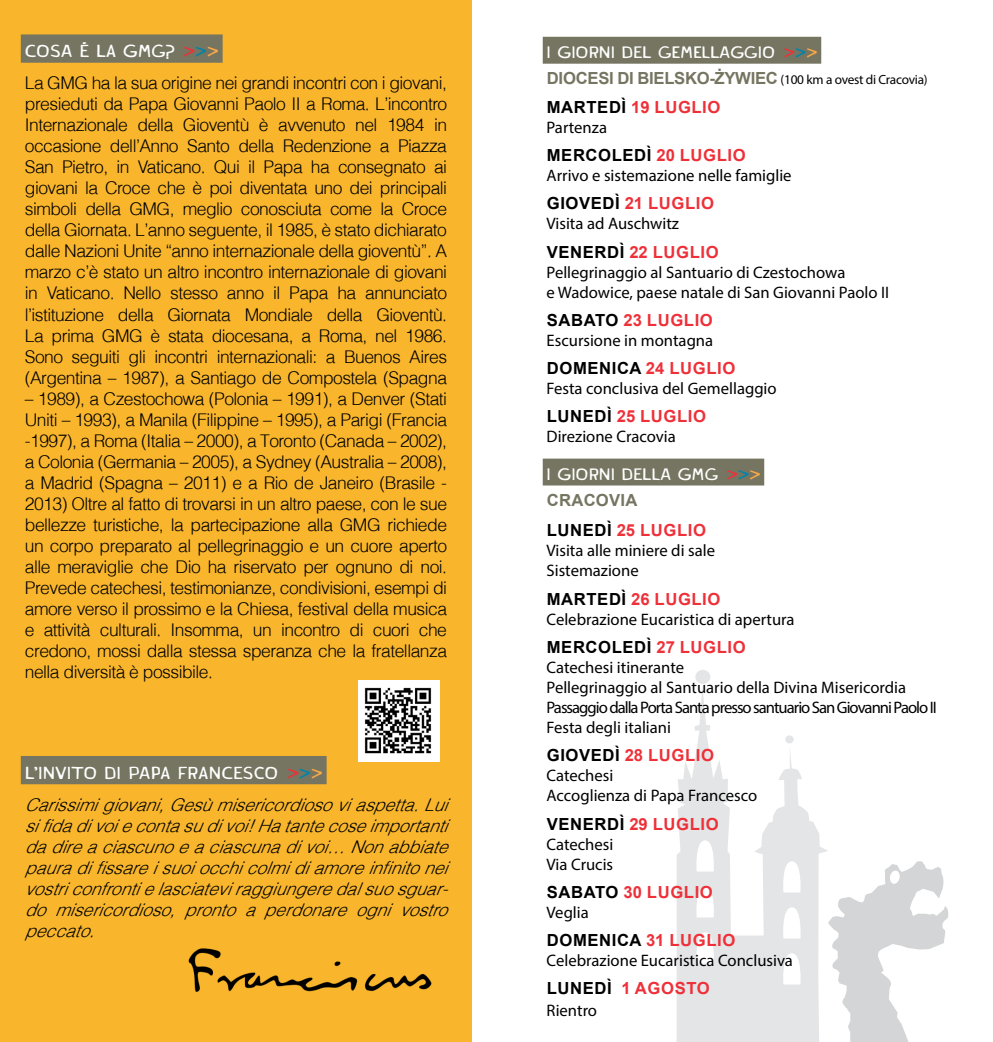
<style>
.page{position:relative;width:993px;height:1042px;background:#fff}
.page>*{position:absolute;margin:0;border:0;box-sizing:border-box;transform-origin:0 0}
.t1{font:300 17.5px/21px "Helv";letter-spacing:-.03em;color:#020101;text-align:justify}
.t2{font:italic 300 17.5px/21px "Helv";color:#000101;text-align:justify}
.t3{font:300 17.5px "Graphen";color:#fff;scale:1.25 1}
.t4{font:16.62px/19.9px "Myriad Pro";color:#000}
.t5{font:700 16.62px/30.3px "Arial";letter-spacing:.035em;color:#ee3039}
.t6{font:700 16.62px "Arial";letter-spacing:.035em;color:#000}
.t7{font:700 16.62px/28.3px "Arial";letter-spacing:-.015em;color:#767561}
.t8{font:300 16.62px "Graphen";color:#fff;scale:1.25 1}
.s1{font-size:21.7px;color:#ee3039}
.s2{font-size:21.7px;color:#0084ab}
.s3{font-size:21.7px;color:#faa948}
.s4{font-size:20.65px;color:#ee3039}
.s5{font-size:20.65px;color:#0084ab}
.s6{font-size:20.65px;color:#faa948}
.s7{font-family:"Myriad Pro";font-weight:400;font-size:13.3px;color:#000}
.s8{color:#000}
.s9{color:#ee3039}
.s10{color:#767561}
</style>
<div class="page">
<div style="left:0;top:0;width:471px;height:1042px;background:#f9b62c"></div>
<img style="left:189px;top:948px;width:243px;height:44px">
<div style="left:21px;top:756px;width:305px;height:28px;background:#767561"></div>
<div style="left:21px;top:34px;width:201px;height:29px;background:#767561"></div>
<img style="left:358px;top:680px;width:81px;height:81px">
<svg style="left:676px;top:688px;width:151px;height:354px;fill:#e4e5e6"></svg>
<div style="left:696px;top:671px;width:13px;height:12px;background:#e4e5e6;border-radius:50%"></div>
<div style="left:695px;top:670px;width:15px;height:14px;border:2px solid #bcbec0;border-radius:50%"></div>
<div style="left:785px;top:736px;width:7px;height:7px;background:#e4e5e6;border-radius:50%"></div>
<div style="left:785px;top:735px;width:8px;height:8px;border:1px solid #bcbec0;border-radius:50%"></div>
<svg style="left:694px;top:840px;width:21px;height:31px"></svg>
<svg style="left:780px;top:861px;width:22px;height:31px"></svg>
<svg style="left:694px;top:886px;width:21px;height:31px"></svg>
<svg style="left:780px;top:907px;width:22px;height:31px"></svg>
<svg style="left:694px;top:932px;width:21px;height:31px"></svg>
<svg style="left:780px;top:953px;width:22px;height:31px"></svg>
<svg style="left:828px;top:861px;width:120px;height:181px"></svg>
<div style="left:542px;top:37px;width:279px;height:27px;background:#767561"></div>
<div style="left:542px;top:458px;width:222px;height:27px;background:#767561"></div>
<p class="t3" style="left:25px;top:35px;width:156px">COSA È LA GMG? <span class="s1">&gt;</span><span class="s2">&gt;</span><span class="s3">&gt;</span></p>
<p class="t1" style="left:25px;top:72px;width:423px">La GMG ha la sua origine nei grandi incontri con i giovani, presieduti da Papa Giovanni Paolo II a Roma. L’incontro Internazionale della Gioventù è avvenuto nel 1984 in occasione dell’Anno Santo della Redenzione a Piazza San Pietro, in Vaticano. Qui il Papa ha consegnato ai giovani la Croce che è poi diventata uno dei principali simboli della GMG, meglio conosciuta come la Croce della Giornata. L’anno seguente, il 1985, è stato dichiarato dalle Nazioni Unite “anno internazionale della gioventù”. A marzo c’è stato un altro incontro internazionale di giovani in Vaticano. Nello stesso anno il Papa ha annunciato l’istituzione della Giornata Mondiale della Gioventù.<br>La prima GMG è stata diocesana, a Roma, nel 1986.<br>Sono seguiti gli incontri internazionali: a Buenos Aires (Argentina – 1987), a Santiago de Compostela (Spagna</p>
<p class="t1" style="left:25px;top:387px;width:423px">– 1989), a Czestochowa (Polonia – 1991), a Denver (Stati Uniti – 1993), a Manila (Filippine – 1995), a Parigi (Francia -1997), a Roma (Italia – 2000), a Toronto (Canada – 2002), a Colonia (Germania – 2005), a Sydney (Australia – 2008), a Madrid (Spagna – 2011) e a Rio de Janeiro (Brasile - 2013) Oltre al fatto di trovarsi in un altro paese, con le sue bellezze turistiche, la partecipazione alla GMG richiede un corpo preparato al pellegrinaggio e un cuore aperto alle meraviglie che Dio ha riservato per ognuno di noi.<br>Prevede catechesi, testimonianze, condivisioni, esempi di amore verso il prossimo e la Chiesa, festival della musica e attività culturali. Insomma, un incontro di cuori che credono, mossi dalla stessa speranza che la fratellanza nella diversità è possibile.</p>
<p class="t3" style="left:25px;top:756px;width:42px">L’INVITO</p>
<p class="t3" style="left:104px;top:756px;width:176px">DI PAPA FRANCESCO <span class="s1">&gt;</span><span class="s2">&gt;</span><span class="s3">&gt;</span></p>
<p class="t2" style="left:25px;top:794px;width:432px">Carissimigiovani,Gesùmisericordiosoviaspetta.Lui sifidadivoiecontasudivoi!Hatantecoseimportanti dadireaciascunoeaciascunadivoi… Nonabbiate pauradifissareisuoiocchicolmidiamoreinfinitonei vostriconfrontielasciateviraggiungeredalsuosguar&shy;do misericordioso, pronto a perdonare ogni vostro peccato.</p>
<p class="t8" style="left:546px;top:37px;width:218px">I GIORNI DEL GEMELLAGGIO <span class="s4">&gt;</span><span class="s5">&gt;</span><span class="s6">&gt;</span></p>
<p class="t7" style="left:546px;top:65px;width:382px">DIOCESI DI BIELSKO-ŻYWIEC <span class="s7">(100 km a ovest di Cracovia)<br></span><span class="s8">MARTEDÌ</span> <span class="s9">19 LUGLIO</span></p>
<p class="t4" style="left:546px;top:117px;width:62px">Partenza</p>
<p class="t6" style="left:546px;top:143px;width:77px">MERCOLED</p>
<p class="t5" style="left:646px;top:140px;width:100px"><span class="s8">Ì</span> 20 LUGLIO</p>
<p class="t4" style="left:546px;top:165px;width:246px">Arrivo e sistemazione nelle famiglie</p>
<p class="t5" style="left:546px;top:188px;width:169px"><span class="s8">GIOVEDÌ</span> 21 LUGLIO</p>
<p class="t4" style="left:546px;top:213px;width:134px">Visita ad Auschwitz</p>
<p class="t6" style="left:546px;top:240px;width:49px">VENERD</p>
<p class="t5" style="left:619px;top:237px;width:100px"><span class="s8">Ì</span> 22 LUGLIO</p>
<p class="t4" style="left:546px;top:262px;width:344px">Pellegrinaggio al Santuario di Czestochowa<br>e Wadowice, paese natale di San Giovanni Paolo II</p>
<p class="t5" style="left:546px;top:305px;width:167px"><span class="s8">SABATO</span> 23 LUGLIO</p>
<p class="t4" style="left:546px;top:330px;width:168px">Escursione in montagna</p>
<p class="t6" style="left:546px;top:356px;width:190px">DOMENICA <span class="s9">24 LUGLIO</span></p>
<p class="t4" style="left:546px;top:378px;width:231px">Festa conclusiva del Gemellaggio</p>
<p class="t5" style="left:546px;top:401px;width:161px"><span class="s8">LUNEDÌ</span> 25 LUGLIO</p>
<p class="t4" style="left:546px;top:426px;width:131px">Direzione Cracovia</p>
<p class="t8" style="left:546px;top:459px;width:172px">I GIORNI DELLA GMG <span class="s4">&gt;</span><span class="s5">&gt;</span><span class="s6">&gt;</span></p>
<p class="t7" style="left:546px;top:486px;width:48px">CRACOVI</p>
<p class="t5" style="left:546px;top:485px;width:161px;text-indent:79px"><span class="s10">A<br></span><span class="s8">LUN EDÌ</span> 25 LUGLIO</p>
<p class="t4" style="left:546px;top:541px;width:170px">Visita alle miniere di sale<br>Sistemazione</p>
<p class="t5" style="left:546px;top:584px;width:175px"><span class="s8">MARTEDÌ</span> 26 LUGLIO</p>
<p class="t4" style="left:546px;top:609px;width:249px">Celebrazione Eucaristica di apertura</p>
<p class="t6" style="left:546px;top:635px;width:200px">MERCOLEDÌ <span class="s9">27 LUGLIO</span></p>
<p class="t4" style="left:546px;top:657px;width:391px">Catechesi itinerante<br>Pellegrinaggio al Santuario della Divina Misericordia Passaggio dalla Porta Santa presso santuario San Giovanni Paolo II Festa degli italiani</p>
<p class="t6" style="left:546px;top:744px;width:12px">GIOV</p>
<p class="t5" style="left:590px;top:740px;width:125px"><span class="s8">EDÌ</span> 28 LUGLIO</p>
<p class="t4" style="left:546px;top:765px;width:212px">Catechesi<br>Accoglienza di Papa Francesco</p>
<p class="t6" style="left:546px;top:812px;width:49px">VENERD</p>
<p class="t5" style="left:619px;top:809px;width:100px"><span class="s8">Ì</span> 29 LUGLIO</p>
<p class="t4" style="left:546px;top:834px;width:68px">Catechesi<br>Via Crucis</p>
<p class="t5" style="left:546px;top:877px;width:167px"><span class="s8">SABATO</span> 30 LUGLIO</p>
<p class="t4" style="left:546px;top:902px;width:44px">Veglia</p>
<p class="t6" style="left:546px;top:928px;width:190px">DOMENICA <span class="s9">31 LUGLIO</span></p>
<p class="t4" style="left:546px;top:950px;width:248px">Celebrazione Eucaristica Conclusiva</p>
<p class="t5" style="left:546px;top:973px;width:164px"><span class="s8">LUNEDÌ</span> 1 AGOSTO</p>
<p class="t4" style="left:546px;top:1000px;width:52px">Rientro</p>
</div>
